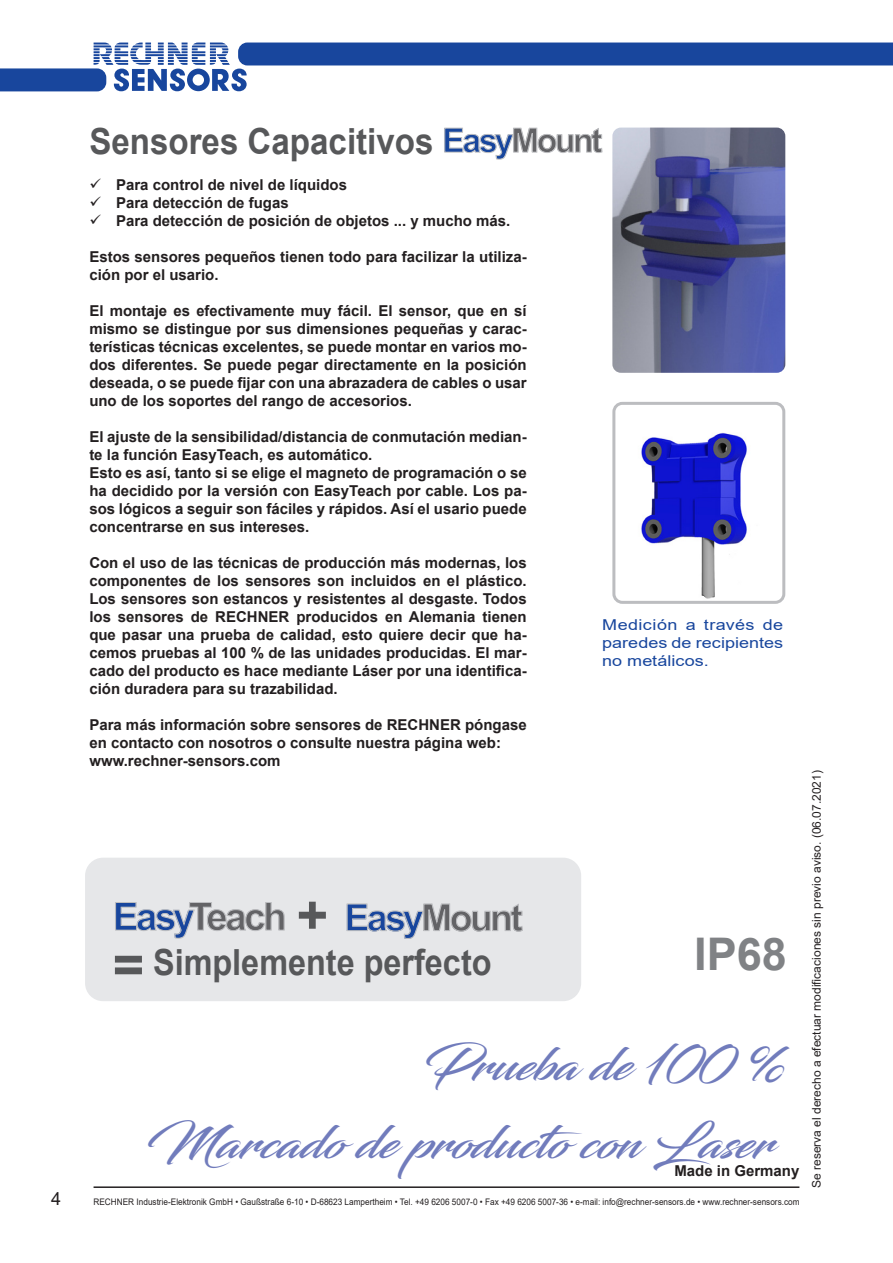
<style>
.page{position:relative;width:893px;height:1263px;background:#fff}
.page>*{position:absolute;margin:0;border:0;box-sizing:border-box;transform-origin:0 0}
.t1{font:700 54px "Arial";color:#57585a}
.t2{font:45px "Blacksword";color:#717cbc;scale:1.1 1}
.t3{font:700 45px "Arial";color:#808285}
.t4{font:700 38.55px "Arial";letter-spacing:-.065em;color:#636366}
.t5{font:700 37.35px "Arial";letter-spacing:-.07em;color:#636366}
.t6{font:700 36px "Arial";color:#57585a;scale:.92 1}
.t7{font:700 36px "Arial";color:#57585a;scale:.9 1}
.t8{font:18px "Arial";color:#231f20}
.t9{font:700 15px/18px "Arial";color:#231f20}
.Text_neben_Foto{font:15px/18px "Arial";letter-spacing:.005em;color:#18469d;text-align:justify;scale:1.2 1}
.t10{font:12px "Arial";color:#231f20}
.t11{font:9px "Arial";color:#231f20;scale:.91 1}
.s1{font-size:33.45px;color:#18469d}
.s2{font-size:33.45px;color:#636366}
.s3{color:#18469d}
</style>
<div class="page">
<svg style="left:0;top:43px;width:893px;height:48px"></svg>
<hr style="left:94px;top:1186px;width:705px;height:2px;background:#231f20">
<img style="left:612px;top:128px;width:173px;height:245px">
<img style="left:616px;top:433px;width:165px;height:167px">
<div style="left:612px;top:402px;width:173px;height:202px;border:3px solid #bcbdc0;border-radius:9px"></div>
<div style="left:85px;top:858px;width:496px;height:143px;background:#e6e7e9;border-radius:18px"></div>
<p class="t6" style="left:89px;top:116px;width:559px">Sensores Capacitivos <span class="s1">Easy</span><span class="s2">Mount</span></p>
<p class="t9" style="left:89px;top:176px;width:259px">✓ Para control de nivel de líquidos</p>
<p class="t9" style="left:89px;top:194px;width:201px">✓ Para detección de fugas</p>
<p class="t9" style="left:89px;top:212px;width:423px">✓ Para detección de posición de objetos ... y mucho más.</p>
<p class="t9" style="left:89px;top:248px;width:439px">Estos sensores pequeños tienen todo para facilizar la utiliza&shy;ción por el usario.</p>
<p class="t9" style="left:89px;top:302px;width:439px;text-align:justify">El montaje es efectivamente muy fácil. El sensor, que en sí mismo se distingue por sus dimensiones pequeñas y carac&shy;terísticas técnicas excelentes, se puede montar en varios mo&shy;dos diferentes. Se puede pegar directamente en la posición deseada, o se puede fijar con una abrazadera de cables o usar uno de los soportes del rango de accesorios.</p>
<p class="t9" style="left:89px;top:428px;width:439px">El ajuste de la sensibilidad/distancia de conmutación median&shy;te la función EasyTeach, es automático.</p>
<p class="t9" style="left:89px;top:464px;width:439px;text-align:justify">Esto es así, tanto si se elige el magneto de programación o se ha decidido por la versión con EasyTeach por cable. Los pa&shy;sos lógicos a seguir son fáciles y rápidos. Así el usario puede concentrarse en sus intereses.</p>
<p class="t9" style="left:89px;top:554px;width:439px;text-align:justify">Con el uso de las técnicas de producción más modernas, los componentes de los sensores son incluidos en el plástico.<br>Los sensores son estancos y resistentes al desgaste. Todos los sensores de RECHNER producidos en Alemania tienen que pasar una prueba de calidad, esto quiere decir que ha&shy;cemos pruebas al 100 % de las unidades producidas. El mar&shy;cado del producto es hace mediante Láser por una identifica&shy;ción duradera para su trazabilidad.</p>
<p class="t9" style="left:89px;top:716px;width:439px">Para más información sobre sensores de RECHNER póngase en contacto con nosotros o consulte nuestra página web:</p>
<p class="t9" style="left:89px;top:752px;width:193px">www.rechner-sensors.com</p>
<p class="Text_neben_Foto" style="left:602px;top:615px;width:152px">Medición a través de paredes de recipientes no metálicos.</p>
<p class="t4" style="left:113px;top:891px;width:175px"><span class="s3">Easy</span>Teach</p>
<p class="t1" style="left:297px;top:877px;width:33px">+</p>
<p class="t5" style="left:344px;top:892px;width:180px"><span class="s3">Easy</span>Mount</p>
<p class="t1" style="left:113px;top:927px;width:33px">=</p>
<p class="t7" style="left:153px;top:936px;width:378px">Simplemente perfecto</p>
<p class="t3" style="left:694px;top:922px;width:94px">IP68</p>
<p class="t2" style="left:424px;top:1038px;width:331px">Prueba de 100 %</p>
<p class="t2" style="left:146px;top:1116px;width:572px">Marcado de producto con Laser</p>
<p class="t9" style="left:674px;top:1162px;width:127px">Made in Germany</p>
<p class="t8" style="left:51px;top:1186px;width:12px">4</p>
<p class="t11" style="left:94px;top:1195px;width:777px">RECHNER Industrie-Elektronik GmbH • Gaußstraße 6-10 • D-68623 Lampertheim • Tel. +49 6206 5007-0 • Fax +49 6206 5007-36 • e-mail: info@rechner-sensors.de • www.rechner-sensors.com</p>
<p class="t10" style="left:808px;top:1188px;width:419px;rotate:-90deg">Se reserva el derecho a efectuar modificaciones sin previo aviso. (06.07.2021)</p>
</div>
